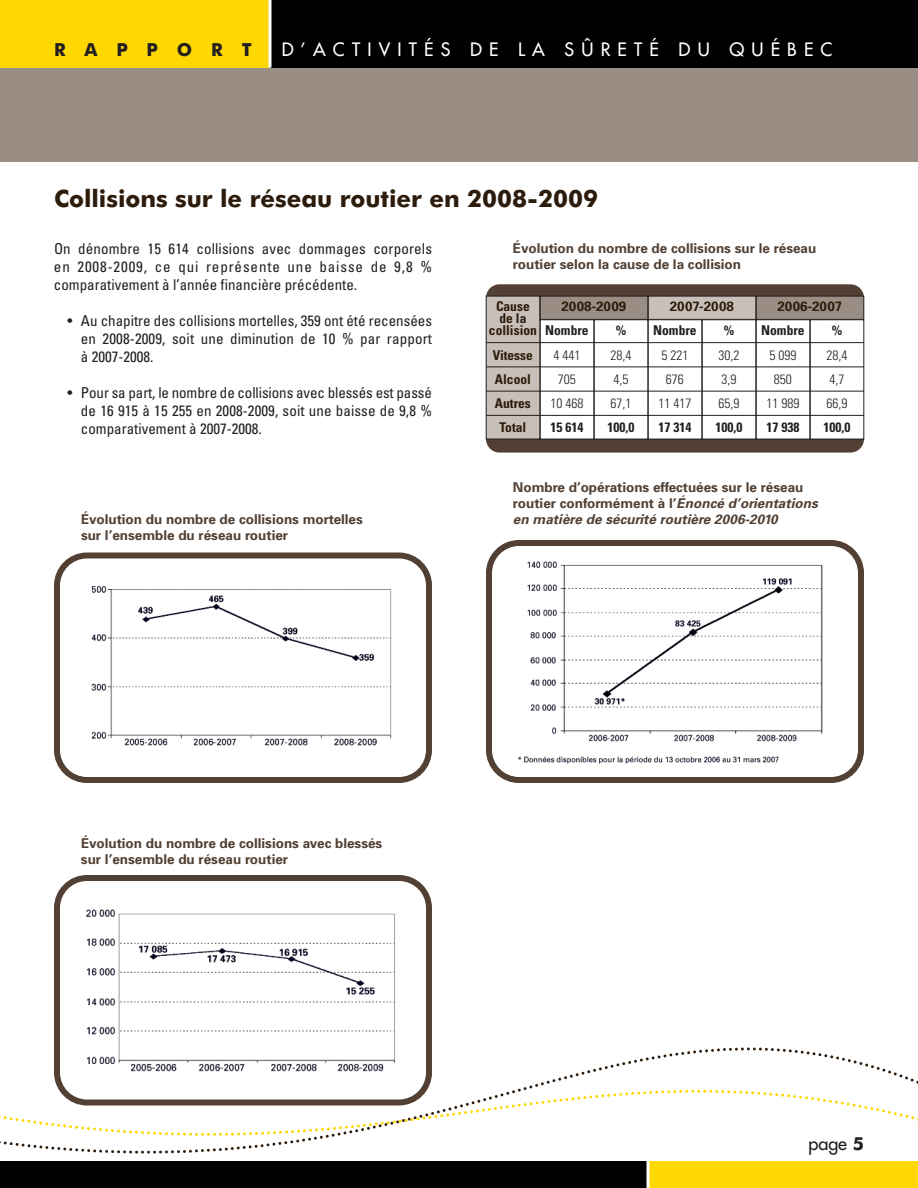
<style>
.page{position:relative;width:918px;height:1188px;background:#fff}
.page>*{position:absolute;margin:0;border:0;box-sizing:border-box;transform-origin:0 0}
.t1{font:700 24px "Futura BT";color:#2d1c0c}
.t2{font:18px "Futura";letter-spacing:.4em;color:#fff}
.t3{font:700 18px "Futura BT";letter-spacing:1.05em;color:#231f20}
.t4{font:18px "Futura";color:#231f20}
.t5{font:condensed 15px/18px "Univers";color:#231f20;text-align:justify}
.t6{font:700 13.5px/16.2px "Univers";color:#514033}
.t7{font:300 condensed 13.5px "Univers";color:#231f20}
.t8{font:700 condensed 13.5px/12px "Univers";color:#2d1c0c}
.t9{font:700 condensed 13.5px "Univers";color:#231f20}
.t10{font:700 13.5px "Univers";color:#2d1c0c}
.s1{color:#231f20}
.s2{font-style:italic}
.s3{font-family:"Futura BT";font-weight:700}
</style>
<div class="page">
<div style="left:0;top:0;width:918px;height:162px;background:#9a8d84"></div>
<div style="left:0;top:0;width:270px;height:68px;background:#ffd801"></div>
<div style="left:270px;top:0;width:648px;height:68px;background:#000"></div>
<svg style="left:268px;top:0;width:4px;height:68px"></svg>
<svg style="left:0;top:1047px;width:918px;height:141px"></svg>
<div style="left:486px;top:284px;width:378px;height:169px;background:#514033;border-radius:14px"></div>
<div style="left:810px;top:320px;width:54px;height:119px;background:#fff"></div>
<div style="left:810px;top:320px;width:54px;height:119px;border:1px solid #231f20"></div>
<div style="left:756px;top:320px;width:54px;height:119px;background:#fff"></div>
<div style="left:756px;top:320px;width:54px;height:119px;border:1px solid #231f20"></div>
<div style="left:702px;top:320px;width:54px;height:119px;background:#fff"></div>
<div style="left:702px;top:320px;width:54px;height:119px;border:1px solid #231f20"></div>
<div style="left:648px;top:320px;width:54px;height:119px;background:#fff"></div>
<div style="left:648px;top:320px;width:54px;height:119px;border:1px solid #231f20"></div>
<div style="left:594px;top:320px;width:54px;height:119px;background:#fff"></div>
<div style="left:594px;top:320px;width:54px;height:119px;border:1px solid #231f20"></div>
<div style="left:540px;top:320px;width:54px;height:119px;background:#fff"></div>
<div style="left:540px;top:320px;width:54px;height:119px;border:1px solid #231f20"></div>
<div style="left:486px;top:296px;width:54px;height:143px;background:#c8bfb8"></div>
<div style="left:486px;top:296px;width:54px;height:143px;border:1px solid #231f20"></div>
<div style="left:756px;top:296px;width:108px;height:23px;background:#9a8d84"></div>
<div style="left:756px;top:296px;width:108px;height:24px;border:1px solid #231f20"></div>
<div style="left:648px;top:296px;width:108px;height:23px;background:#c8bfb8"></div>
<div style="left:648px;top:296px;width:108px;height:24px;border:1px solid #231f20"></div>
<div style="left:540px;top:296px;width:108px;height:23px;background:#9a8d84"></div>
<div style="left:540px;top:296px;width:108px;height:24px;border:1px solid #231f20"></div>
<hr style="left:486px;top:342px;width:378px;height:1px;background:#231f20">
<hr style="left:486px;top:367px;width:378px;height:1px;background:#231f20">
<hr style="left:486px;top:391px;width:378px;height:1px;background:#231f20">
<hr style="left:486px;top:415px;width:378px;height:1px;background:#231f20">
<svg style="left:486px;top:540px;width:378px;height:243px"></svg>
<svg style="left:54px;top:875px;width:378px;height:231px"></svg>
<svg style="left:54px;top:552px;width:378px;height:231px"></svg>
<p class="t3" style="left:54px;top:42px;width:199px">RAPPORT</p>
<p class="t2" style="left:282px;top:41px;width:552px">D’ACTIVITÉS DE LA SÛRETÉ DU QUÉBEC</p>
<h1 class="t1" style="left:54px;top:189px;width:546px">Collisions sur le réseau routier en 2008-2009</h1>
<p class="t5" style="left:54px;top:241px;width:380px">On dénombre 15 614 collisions avec dommages corporels en 2008-2009, ce qui représente une baisse de 9,8 % comparativement à l’année financière précédente.</p>
<p class="t5" style="left:81px;top:313px;width:353px;text-indent:-13px">• Au chapitre des collisions mortelles, 359 ont été recensées en 2008-2009, soit une diminution de 10 % par rapport à 2007-2008.</p>
<p class="t5" style="left:81px;top:385px;width:353px;text-indent:-13px">• Pour sa part, le nombre de collisions avec blessés est passé de 16 915 à 15 255 en 2008-2009, soit une baisse de 9,8 % comparativement à 2007-2008.</p>
<p class="t6" style="left:513px;top:241px;width:305px">Évolution du nombre de collisions sur le réseau routier selon la cause de la collision</p>
<p class="t8" style="left:496px;top:302px;width:35px">Cause</p>
<p class="t10" style="left:561px;top:302px;width:66px">2008-2009</p>
<p class="t10" style="left:670px;top:302px;width:66px">2007-2008</p>
<p class="t10" style="left:777px;top:302px;width:66px">2006-2007</p>
<p class="t8" style="left:489px;top:314px;width:101px;text-indent:10px">de la<br>collision <span class="s1">Nombre</span></p>
<p class="t9" style="left:616px;top:326px;width:12px">%</p>
<p class="t9" style="left:653px;top:326px;width:45px">Nombre</p>
<p class="t9" style="left:724px;top:326px;width:12px">%</p>
<p class="t9" style="left:761px;top:326px;width:45px">Nombre</p>
<p class="t9" style="left:832px;top:326px;width:12px">%</p>
<p class="t8" style="left:493px;top:350px;width:42px">Vitesse</p>
<p class="t7" style="left:553px;top:350px;width:28px">4 441</p>
<p class="t7" style="left:610px;top:350px;width:22px">28,4</p>
<p class="t7" style="left:661px;top:350px;width:28px">5 221</p>
<p class="t7" style="left:718px;top:350px;width:22px">30,2</p>
<p class="t7" style="left:769px;top:350px;width:28px">5 099</p>
<p class="t7" style="left:826px;top:350px;width:22px">28,4</p>
<p class="t8" style="left:495px;top:374px;width:37px">Alcool</p>
<p class="t7" style="left:558px;top:374px;width:19px">705</p>
<p class="t7" style="left:613px;top:374px;width:16px">4,5</p>
<p class="t7" style="left:666px;top:374px;width:19px">676</p>
<p class="t7" style="left:721px;top:374px;width:16px">3,9</p>
<p class="t7" style="left:774px;top:374px;width:19px">850</p>
<p class="t7" style="left:829px;top:374px;width:16px">4,7</p>
<p class="t8" style="left:495px;top:398px;width:37px">Autres</p>
<p class="t7" style="left:550px;top:398px;width:34px">10 468</p>
<p class="t7" style="left:610px;top:398px;width:22px">67,1</p>
<p class="t7" style="left:658px;top:398px;width:34px">11 417</p>
<p class="t7" style="left:718px;top:398px;width:22px">65,9</p>
<p class="t7" style="left:766px;top:398px;width:34px">11 989</p>
<p class="t7" style="left:826px;top:398px;width:22px">66,9</p>
<p class="t8" style="left:500px;top:423px;width:28px">Total</p>
<p class="t9" style="left:550px;top:423px;width:34px">15 614</p>
<p class="t9" style="left:607px;top:423px;width:28px">100,0</p>
<p class="t9" style="left:658px;top:423px;width:34px">17 314</p>
<p class="t9" style="left:715px;top:423px;width:28px">100,0</p>
<p class="t9" style="left:766px;top:423px;width:34px">17 938</p>
<p class="t9" style="left:823px;top:423px;width:28px">100,0</p>
<p class="t6" style="left:81px;top:513px;width:283px">Évolution du nombre de collisions mortelles sur l’ensemble du réseau routier</p>
<p class="t6" style="left:81px;top:836px;width:303px">Évolution du nombre de collisions avec blessés sur l’ensemble du réseau routier</p>
<p class="t6" style="left:513px;top:480px;width:306px">Nombre d’opérations effectuées sur le réseau routier conformément à l’<span class="s2">Énoncé d’orientations en matière de sécurité routière 2006-2010</span></p>
<p class="t4" style="left:808px;top:1134px;width:57px">page <span class="s3">5</span></p>
</div>
